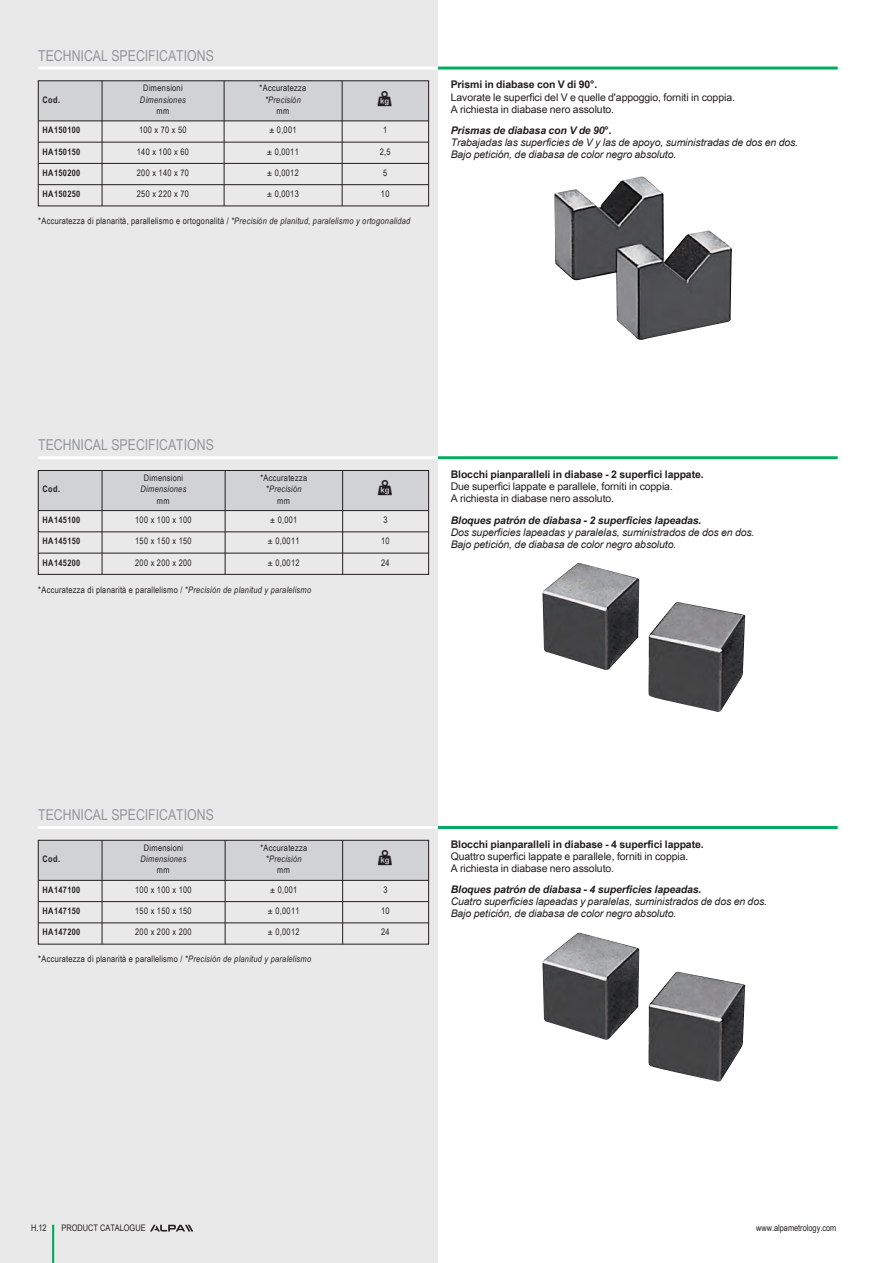
<style>
.page{position:relative;width:893px;height:1263px;background:#fff}
.page>*{position:absolute;margin:0;border:0;box-sizing:border-box;transform-origin:0 0}
.t1{font:15px "Arial Link Narrow";color:#939598}
.t2{font:italic 10.5px/12px "Arial Link";letter-spacing:-.01em;color:#231f20}
.t3{font:10.5px/12px "Arial Link";letter-spacing:-.01em;color:#231f20}
.t4{font:700 10.5px "Arial Link";letter-spacing:-.01em;color:#231f20}
.t5{font:italic 700 10.5px "Arial Link";letter-spacing:-.01em;color:#231f20}
.t6{font:9px "Arial Link Narrow";letter-spacing:.04em;color:#231f20}
.t7{font:700 9px "Arial Link Narrow";letter-spacing:.04em;color:#231f20}
.t8{font:italic 9px "Arial Link Narrow";letter-spacing:.04em;color:#231f20}
.t9{font:9px "Arial Link Narrow";color:#231f20}
.s1{font-style:italic}
</style>
<div class="page">
<div style="left:0;top:0;width:438px;height:1263px;background:#e9e9e9"></div>
<svg style="left:150px;top:1225px;width:43px;height:6px"></svg>
<hr style="left:52px;top:1225px;width:2px;height:38px;background:#00ab5b">
<hr style="left:438px;top:456px;width:400px;height:3px;background:#00ab5b">
<hr style="left:38px;top:456px;width:400px;height:3px;background:#fff">
<img style="left:542px;top:563px;width:204px;height:149px">
<div style="left:38px;top:470px;width:64px;height:41px;background:#d1d2d4"></div>
<div style="left:102px;top:470px;width:123px;height:41px;background:#d1d2d4"></div>
<div style="left:225px;top:470px;width:118px;height:41px;background:#d1d2d4"></div>
<div style="left:343px;top:470px;width:86px;height:41px;background:#d1d2d4"></div>
<hr style="left:38px;top:510px;width:391px;height:1px;background:#231f20">
<hr style="left:38px;top:532px;width:391px;height:1px;background:#231f20">
<hr style="left:38px;top:553px;width:391px;height:1px;background:#231f20">
<hr style="left:102px;top:470px;width:1px;height:104px;background:#231f20">
<hr style="left:225px;top:470px;width:1px;height:104px;background:#231f20">
<hr style="left:342px;top:470px;width:1px;height:104px;background:#231f20">
<div style="left:38px;top:470px;width:391px;height:104px;border:1px solid #231f20"></div>
<hr style="left:438px;top:826px;width:400px;height:3px;background:#00ab5b">
<hr style="left:38px;top:826px;width:400px;height:3px;background:#fff">
<img style="left:542px;top:932px;width:204px;height:150px">
<div style="left:38px;top:840px;width:64px;height:40px;background:#d1d2d4"></div>
<div style="left:102px;top:840px;width:123px;height:40px;background:#d1d2d4"></div>
<div style="left:225px;top:840px;width:118px;height:40px;background:#d1d2d4"></div>
<div style="left:343px;top:840px;width:86px;height:40px;background:#d1d2d4"></div>
<hr style="left:38px;top:880px;width:391px;height:1px;background:#231f20">
<hr style="left:38px;top:901px;width:391px;height:1px;background:#231f20">
<hr style="left:38px;top:923px;width:391px;height:1px;background:#231f20">
<hr style="left:102px;top:840px;width:1px;height:104px;background:#231f20">
<hr style="left:225px;top:840px;width:1px;height:104px;background:#231f20">
<hr style="left:342px;top:840px;width:1px;height:104px;background:#231f20">
<div style="left:38px;top:840px;width:391px;height:104px;border:1px solid #231f20"></div>
<hr style="left:438px;top:67px;width:400px;height:3px;background:#00ab5b">
<hr style="left:38px;top:67px;width:400px;height:3px;background:#fff">
<img style="left:555px;top:176px;width:177px;height:164px">
<div style="left:38px;top:81px;width:64px;height:40px;background:#d1d2d4"></div>
<div style="left:102px;top:81px;width:122px;height:40px;background:#d1d2d4"></div>
<div style="left:224px;top:81px;width:118px;height:40px;background:#d1d2d4"></div>
<div style="left:342px;top:81px;width:87px;height:40px;background:#d1d2d4"></div>
<hr style="left:38px;top:121px;width:391px;height:1px;background:#231f20">
<hr style="left:38px;top:142px;width:391px;height:1px;background:#231f20">
<hr style="left:38px;top:163px;width:391px;height:1px;background:#231f20">
<hr style="left:38px;top:184px;width:391px;height:1px;background:#231f20">
<hr style="left:102px;top:81px;width:1px;height:125px;background:#231f20">
<hr style="left:224px;top:81px;width:1px;height:125px;background:#231f20">
<hr style="left:342px;top:81px;width:1px;height:125px;background:#231f20">
<h1 class="t1" style="left:38px;top:47px;width:177px">TECHNICAL SPECIFICATIONS</h1>
<p class="t7" style="left:43px;top:94px;width:19px">Cod.</p>
<p class="t6" style="left:143px;top:83px;width:41px">Dimensioni</p>
<p class="t8" style="left:140px;top:94px;width:47px">Dimensiones</p>
<p class="t6" style="left:156px;top:106px;width:14px">mm</p>
<p class="t6" style="left:260px;top:83px;width:48px">*Accuratezza</p>
<p class="t8" style="left:265px;top:94px;width:37px">*Precisión</p>
<p class="t6" style="left:276px;top:106px;width:14px">mm</p>
<p class="t7" style="left:43px;top:125px;width:39px">HA150100</p>
<p class="t6" style="left:139px;top:125px;width:49px">100 x 70 x 50</p>
<p class="t6" style="left:269px;top:125px;width:29px">± 0,001</p>
<p class="t6" style="left:383px;top:125px;width:6px">1</p>
<p class="t7" style="left:43px;top:146px;width:39px">HA150150</p>
<p class="t6" style="left:137px;top:146px;width:54px">140 x 100 x 60</p>
<p class="t6" style="left:267px;top:146px;width:33px">± 0,0011</p>
<p class="t6" style="left:380px;top:146px;width:12px">2,5</p>
<p class="t7" style="left:43px;top:167px;width:39px">HA150200</p>
<p class="t6" style="left:137px;top:168px;width:54px">200 x 140 x 70</p>
<p class="t6" style="left:267px;top:168px;width:33px">± 0,0012</p>
<p class="t6" style="left:383px;top:168px;width:6px">5</p>
<p class="t7" style="left:43px;top:189px;width:39px">HA150250</p>
<p class="t6" style="left:137px;top:189px;width:54px">250 x 220 x 70</p>
<p class="t6" style="left:267px;top:189px;width:33px">± 0,0013</p>
<p class="t6" style="left:381px;top:189px;width:10px">10</p>
<p class="t6" style="left:38px;top:216px;width:374px">*Accuratezza di planarità, parallelismo e ortogonalità / <span class="s1">*Precisión de planitud, paralelismo y ortogonalidad</span></p>
<p class="t4" style="left:451px;top:79px;width:148px">Prismi in diabase con V di 90°.</p>
<p class="t3" style="left:451px;top:91px;width:286px">Lavorate le superfici del V e quelle d'appoggio, forniti in coppia.<br>A richiesta in diabase nero assoluto.</p>
<p class="t5" style="left:451px;top:124px;width:162px">Prismas de diabasa con V de 90°.</p>
<p class="t2" style="left:451px;top:136px;width:349px">Trabajadas las superficies de V y las de apoyo, suministradas de dos en dos.<br>Bajo petición, de diabasa de color negro absoluto.</p>
<h1 class="t1" style="left:38px;top:436px;width:177px">TECHNICAL SPECIFICATIONS</h1>
<p class="t7" style="left:43px;top:484px;width:19px">Cod.</p>
<p class="t6" style="left:144px;top:473px;width:41px">Dimensioni</p>
<p class="t8" style="left:140px;top:484px;width:47px">Dimensiones</p>
<p class="t6" style="left:157px;top:495px;width:14px">mm</p>
<p class="t6" style="left:260px;top:473px;width:48px">*Accuratezza</p>
<p class="t8" style="left:266px;top:484px;width:37px">*Precisión</p>
<p class="t6" style="left:277px;top:495px;width:14px">mm</p>
<p class="t7" style="left:43px;top:515px;width:39px">HA145100</p>
<p class="t6" style="left:135px;top:515px;width:58px">100 x 100 x 100</p>
<p class="t6" style="left:270px;top:515px;width:29px">± 0,001</p>
<p class="t6" style="left:383px;top:515px;width:6px">3</p>
<p class="t7" style="left:43px;top:536px;width:39px">HA145150</p>
<p class="t6" style="left:135px;top:536px;width:58px">150 x 150 x 150</p>
<p class="t6" style="left:268px;top:536px;width:33px">± 0,0011</p>
<p class="t6" style="left:381px;top:536px;width:10px">10</p>
<p class="t7" style="left:43px;top:557px;width:39px">HA145200</p>
<p class="t6" style="left:135px;top:557px;width:58px">200 x 200 x 200</p>
<p class="t6" style="left:268px;top:557px;width:33px">± 0,0012</p>
<p class="t6" style="left:381px;top:557px;width:10px">24</p>
<p class="t6" style="left:38px;top:584px;width:274px">*Accuratezza di planarità e parallelismo / <span class="s1">*Precisión de planitud y paralelismo</span></p>
<p class="t4" style="left:451px;top:469px;width:254px">Blocchi pianparalleli in diabase - 2 superfici lappate.</p>
<p class="t3" style="left:451px;top:481px;width:224px">Due superfici lappate e parallele, forniti in coppia.<br>A richiesta in diabase nero assoluto.</p>
<p class="t5" style="left:451px;top:514px;width:252px">Bloques patrón de diabasa - 2 superficies lapeadas.</p>
<p class="t2" style="left:451px;top:526px;width:305px">Dos superficies lapeadas y paralelas, suministrados de dos en dos.<br>Bajo petición, de diabasa de color negro absoluto.</p>
<h1 class="t1" style="left:38px;top:806px;width:177px">TECHNICAL SPECIFICATIONS</h1>
<p class="t7" style="left:43px;top:854px;width:19px">Cod.</p>
<p class="t6" style="left:144px;top:843px;width:41px">Dimensioni</p>
<p class="t8" style="left:140px;top:854px;width:47px">Dimensiones</p>
<p class="t6" style="left:157px;top:865px;width:14px">mm</p>
<p class="t6" style="left:260px;top:843px;width:48px">*Accuratezza</p>
<p class="t8" style="left:266px;top:854px;width:37px">*Precisión</p>
<p class="t6" style="left:277px;top:865px;width:14px">mm</p>
<p class="t7" style="left:43px;top:884px;width:39px">HA147100</p>
<p class="t6" style="left:135px;top:884px;width:58px">100 x 100 x 100</p>
<p class="t6" style="left:270px;top:884px;width:29px">± 0,001</p>
<p class="t6" style="left:383px;top:884px;width:6px">3</p>
<p class="t7" style="left:43px;top:906px;width:39px">HA147150</p>
<p class="t6" style="left:135px;top:906px;width:58px">150 x 150 x 150</p>
<p class="t6" style="left:268px;top:906px;width:33px">± 0,0011</p>
<p class="t6" style="left:381px;top:906px;width:10px">10</p>
<p class="t7" style="left:43px;top:927px;width:39px">HA147200</p>
<p class="t6" style="left:135px;top:927px;width:58px">200 x 200 x 200</p>
<p class="t6" style="left:268px;top:927px;width:33px">± 0,0012</p>
<p class="t6" style="left:381px;top:927px;width:10px">24</p>
<p class="t6" style="left:38px;top:954px;width:274px">*Accuratezza di planarità e parallelismo / <span class="s1">*Precisión de planitud y paralelismo</span></p>
<p class="t4" style="left:451px;top:838px;width:254px">Blocchi pianparalleli in diabase - 4 superfici lappate.</p>
<p class="t3" style="left:451px;top:850px;width:239px">Quattro superfici lappate e parallele, forniti in coppia.<br>A richiesta in diabase nero assoluto.</p>
<p class="t5" style="left:451px;top:884px;width:252px">Bloques patrón de diabasa - 4 superficies lapeadas.</p>
<p class="t2" style="left:451px;top:896px;width:318px">Cuatro superficies lapeadas y paralelas, suministrados de dos en dos.<br>Bajo petición, de diabasa de color negro absoluto.</p>
<p class="t6" style="left:31px;top:1222px;width:17px">H.12</p>
<p class="t9" style="left:62px;top:1223px;width:86px">PRODUCT CATALOGUE</p>
<p class="t9" style="left:756px;top:1223px;width:82px">www.alpametrology.com</p>
</div>
